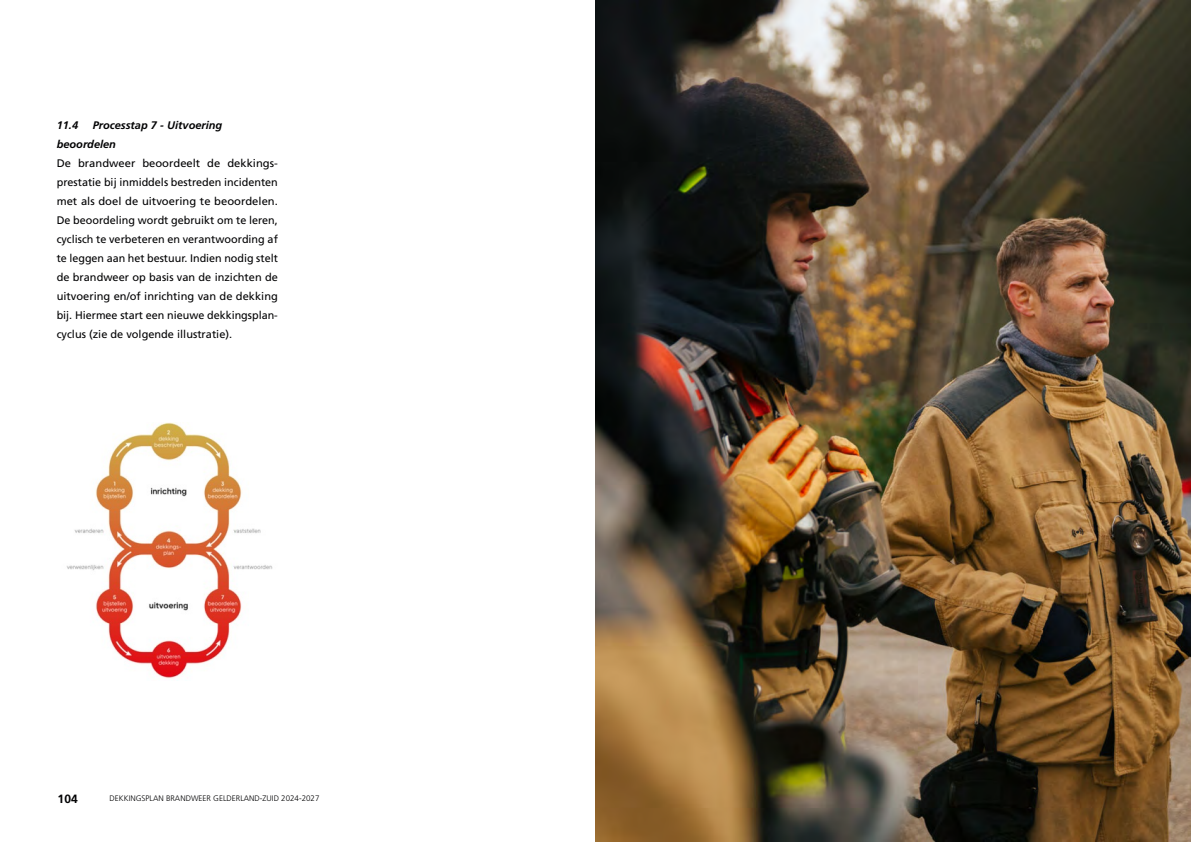
<style>
.page{position:relative;width:1191px;height:842px;background:#fff}
.page>*{position:absolute;margin:0;border:0;box-sizing:border-box;transform-origin:0 0}
.t1{font:700 12px "Frutiger LT Pro";color:#020203}
.Hoofdtekst{font:11px/19px "Frutiger LT Pro";color:#020203;text-align:justify}
.Hoofdtekst-2{font:italic 700 11px "Frutiger LT Pro";color:#020203}
.t2{font:300 8px "Frutiger LT Pro";color:#020203}
</style>
<div class="page">
<img style="left:66px;top:422px;width:207px;height:256px">
<img style="left:595px;top:0;width:596px;height:842px">
<p class="Hoofdtekst-2" style="left:57px;top:118px;width:23px">11.4</p>
<p class="Hoofdtekst-2" style="left:93px;top:118px;width:131px">Processtap 7 - Uitvoering</p>
<p class="Hoofdtekst-2" style="left:57px;top:137px;width:61px">beoordelen</p>
<p class="Hoofdtekst" style="left:57px;top:153px;width:223px">De brandweer beoordeelt de dekkings&shy;prestatie bij inmiddels bestreden incidenten met als doel de uitvoering te beoordelen.<br>De beoordeling wordt gebruikt om te leren, cyclisch te verbeteren en verantwoording af te leggen aan het bestuur. Indien nodig stelt de brandweer op basis van de inzichten de uitvoering en/of inrichting van de dekking bij. Hiermee start een nieuwe dekkingsplan&shy;cyclus (zie de volgende illustratie).</p>
<p class="t1" style="left:57px;top:792px;width:22px">104</p>
<p class="t2" style="left:110px;top:793px;width:211px">DEKKINGSPLAN BRANDWEER GELDERLAND-ZUID 2024-2027</p>
</div>
